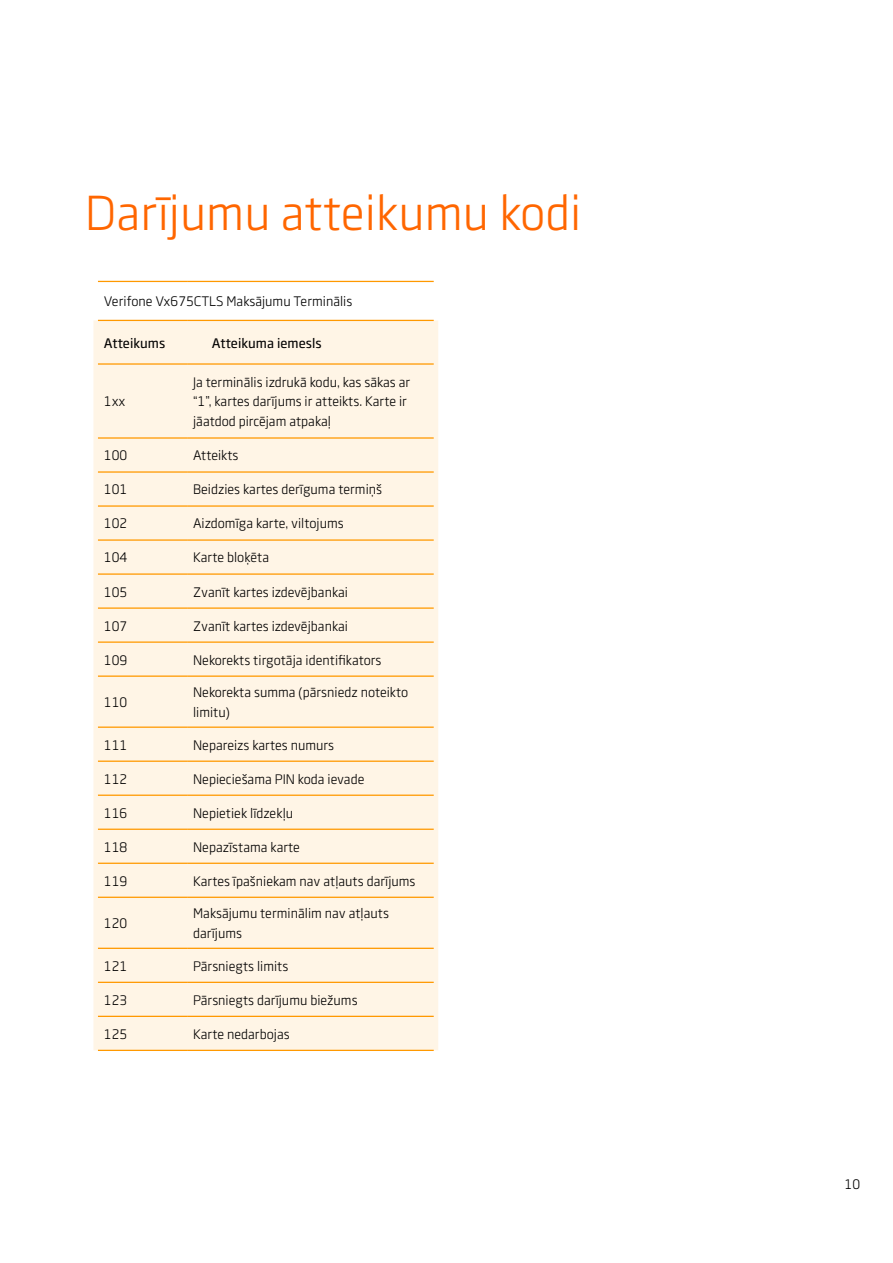
<style>
.page{position:relative;width:893px;height:1263px;background:#fff}
.page>*{position:absolute;margin:0;border:0;box-sizing:border-box;transform-origin:0 0}
.t1{font:48px "Swedbank Sans";color:#f60}
.t2{font:13.5px/19.5px "Swedbank Sans";color:#000}
.t3{font:500 13.5px "Swedbank Sans";color:#000}
</style>
<div class="page">
<div style="left:93px;top:320px;width:345px;height:730px;background:#fff5e6"></div>
<hr style="left:98px;top:281px;width:89px;height:1px;background:#f90">
<hr style="left:187px;top:281px;width:247px;height:1px;background:#f90">
<hr style="left:98px;top:320px;width:89px;height:1px;background:#f90">
<hr style="left:187px;top:320px;width:247px;height:1px;background:#f90">
<hr style="left:98px;top:363px;width:89px;height:2px;background:#f90">
<hr style="left:187px;top:363px;width:247px;height:2px;background:#f90">
<hr style="left:98px;top:437px;width:89px;height:2px;background:#f90">
<hr style="left:187px;top:437px;width:247px;height:2px;background:#f90">
<hr style="left:98px;top:471px;width:89px;height:2px;background:#f90">
<hr style="left:187px;top:471px;width:247px;height:2px;background:#f90">
<hr style="left:98px;top:505px;width:89px;height:2px;background:#f90">
<hr style="left:187px;top:505px;width:247px;height:2px;background:#f90">
<hr style="left:98px;top:539px;width:89px;height:2px;background:#f90">
<hr style="left:187px;top:539px;width:247px;height:2px;background:#f90">
<hr style="left:98px;top:573px;width:89px;height:2px;background:#f90">
<hr style="left:187px;top:573px;width:247px;height:2px;background:#f90">
<hr style="left:98px;top:607px;width:89px;height:2px;background:#f90">
<hr style="left:187px;top:607px;width:247px;height:2px;background:#f90">
<hr style="left:98px;top:641px;width:89px;height:2px;background:#f90">
<hr style="left:187px;top:641px;width:247px;height:2px;background:#f90">
<hr style="left:98px;top:675px;width:89px;height:2px;background:#f90">
<hr style="left:187px;top:675px;width:247px;height:2px;background:#f90">
<hr style="left:98px;top:726px;width:89px;height:2px;background:#f90">
<hr style="left:187px;top:726px;width:247px;height:2px;background:#f90">
<hr style="left:98px;top:760px;width:89px;height:2px;background:#f90">
<hr style="left:187px;top:760px;width:247px;height:2px;background:#f90">
<hr style="left:98px;top:794px;width:89px;height:2px;background:#f90">
<hr style="left:187px;top:794px;width:247px;height:2px;background:#f90">
<hr style="left:98px;top:828px;width:89px;height:2px;background:#f90">
<hr style="left:187px;top:828px;width:247px;height:2px;background:#f90">
<hr style="left:98px;top:863px;width:89px;height:1px;background:#f90">
<hr style="left:187px;top:863px;width:247px;height:1px;background:#f90">
<hr style="left:98px;top:897px;width:89px;height:1px;background:#f90">
<hr style="left:187px;top:897px;width:247px;height:1px;background:#f90">
<hr style="left:98px;top:948px;width:89px;height:1px;background:#f90">
<hr style="left:187px;top:948px;width:247px;height:1px;background:#f90">
<hr style="left:98px;top:982px;width:89px;height:1px;background:#f90">
<hr style="left:187px;top:982px;width:247px;height:1px;background:#f90">
<hr style="left:98px;top:1016px;width:89px;height:1px;background:#f90">
<hr style="left:187px;top:1016px;width:247px;height:1px;background:#f90">
<hr style="left:98px;top:1050px;width:89px;height:1px;background:#f90">
<hr style="left:187px;top:1050px;width:247px;height:1px;background:#f90">
<h1 class="t1" style="left:85px;top:184px;width:498px">Darījumu atteikumu kodi</h1>
<p class="t2" style="left:104px;top:292px;width:250px">Verifone Vx675CTLS Maksājumu Terminālis</p>
<p class="t3" style="left:104px;top:335px;width:63px">Atteikums</p>
<p class="t3" style="left:212px;top:335px;width:111px">Atteikuma iemesls</p>
<p class="t2" style="left:104px;top:392px;width:23px">1xx</p>
<p class="t2" style="left:193px;top:372px;width:219px">Ja terminālis izdrukā kodu, kas sākas ar “1”, kartes darījums ir atteikts. Karte ir jāatdod pircējam atpakaļ</p>
<p class="t2" style="left:104px;top:446px;width:25px">100</p>
<p class="t2" style="left:193px;top:446px;width:47px">Atteikts</p>
<p class="t2" style="left:104px;top:480px;width:25px">101</p>
<p class="t2" style="left:193px;top:480px;width:191px">Beidzies kartes derīguma termiņš</p>
<p class="t2" style="left:104px;top:514px;width:25px">102</p>
<p class="t2" style="left:193px;top:514px;width:152px">Aizdomīga karte, viltojums</p>
<p class="t2" style="left:104px;top:548px;width:25px">104</p>
<p class="t2" style="left:193px;top:548px;width:78px">Karte bloķēta</p>
<p class="t2" style="left:104px;top:582px;width:25px">105</p>
<p class="t2" style="left:193px;top:582px;width:156px">Zvanīt kartes izdevējbankai</p>
<p class="t2" style="left:104px;top:616px;width:25px">107</p>
<p class="t2" style="left:193px;top:616px;width:156px">Zvanīt kartes izdevējbankai</p>
<p class="t2" style="left:104px;top:650px;width:25px">109</p>
<p class="t2" style="left:193px;top:650px;width:190px">Nekorekts tirgotāja identifikators</p>
<p class="t2" style="left:104px;top:692px;width:25px">110</p>
<p class="t2" style="left:193px;top:683px;width:217px">Nekorekta summa (pārsniedz noteikto limitu)</p>
<p class="t2" style="left:104px;top:735px;width:25px">111</p>
<p class="t2" style="left:193px;top:735px;width:143px">Nepareizs kartes numurs</p>
<p class="t2" style="left:104px;top:769px;width:25px">112</p>
<p class="t2" style="left:193px;top:769px;width:173px">Nepieciešama PIN koda ievade</p>
<p class="t2" style="left:104px;top:803px;width:25px">116</p>
<p class="t2" style="left:193px;top:803px;width:102px">Nepietiek līdzekļu</p>
<p class="t2" style="left:104px;top:837px;width:25px">118</p>
<p class="t2" style="left:193px;top:837px;width:108px">Nepazīstama karte</p>
<p class="t2" style="left:104px;top:871px;width:25px">119</p>
<p class="t2" style="left:193px;top:871px;width:224px">Kartes īpašniekam nav atļauts darījums</p>
<p class="t2" style="left:104px;top:914px;width:25px">120</p>
<p class="t2" style="left:193px;top:904px;width:197px">Maksājumu terminālim nav atļauts darījums</p>
<p class="t2" style="left:104px;top:956px;width:25px">121</p>
<p class="t2" style="left:193px;top:956px;width:97px">Pārsniegts limits</p>
<p class="t2" style="left:104px;top:990px;width:25px">123</p>
<p class="t2" style="left:193px;top:990px;width:166px">Pārsniegts darījumu biežums</p>
<p class="t2" style="left:104px;top:1024px;width:25px">125</p>
<p class="t2" style="left:193px;top:1024px;width:98px">Karte nedarbojas</p>
<p class="t2" style="left:845px;top:1174px;width:17px">10</p>
</div>
